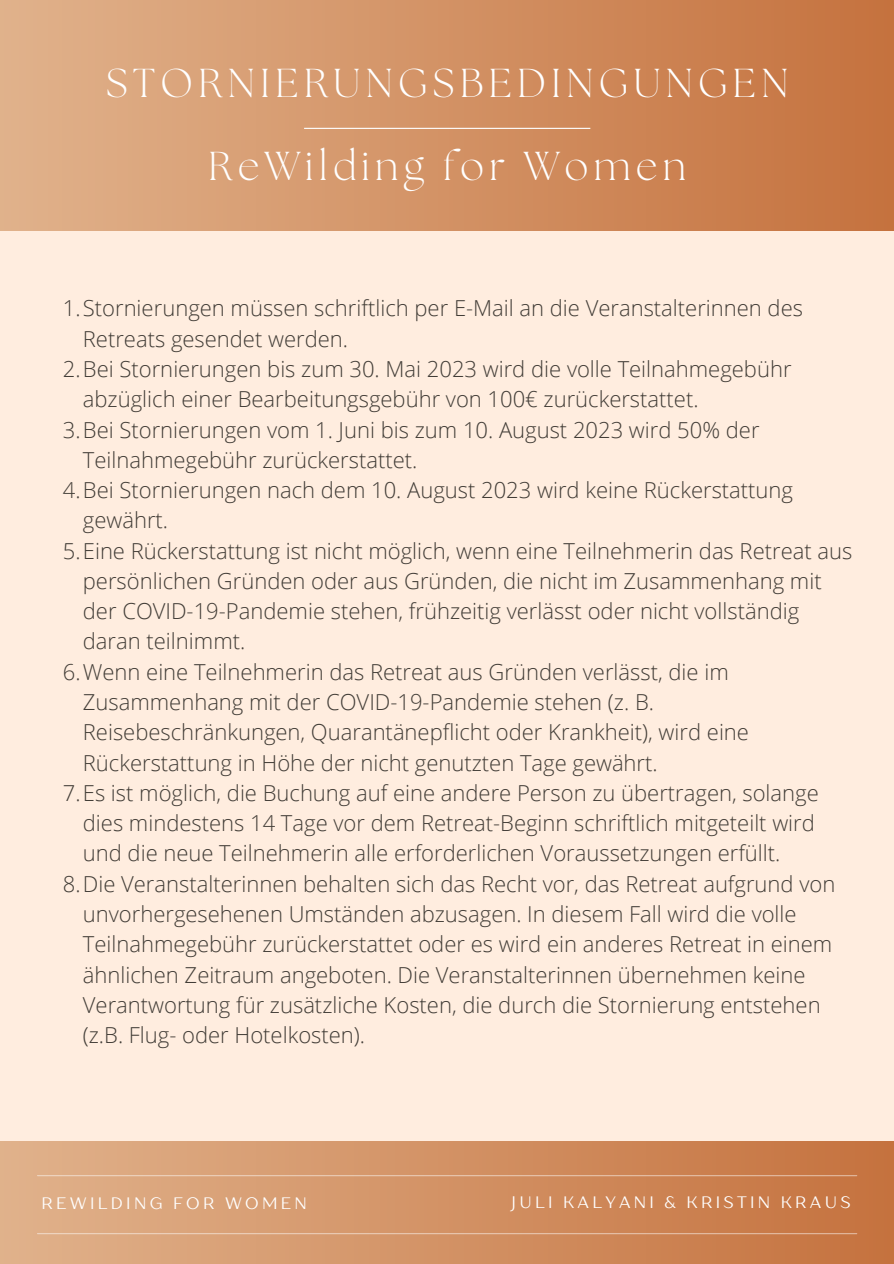
<style>
.page{position:relative;width:894px;height:1264px;background:#fff}
.page>*{position:absolute;margin:0;border:0;box-sizing:border-box;transform-origin:0 0}
.t1{font:300 40.2px "The Seasons";letter-spacing:.125em;color:#fff}
.t2{font:300 22.05px/30.3px "Open Sans";color:#423d37}
.t3{font:16.5px "TT Drugs";letter-spacing:.2em;color:#fff}
</style>
<div class="page">
<div style="left:0;top:0;width:893px;height:1263px;background:#ffeddf"></div>
<div style="left:0;top:1141px;width:893px;height:122px;background:linear-gradient(to right,#e0b28c,#c5723e)"></div>
<div style="left:0;top:0;width:893px;height:231px;background:linear-gradient(to right,#e0b28c,#c5723e)"></div>
<hr style="left:37px;top:1175px;width:819px;height:1px;background:#fff">
<hr style="left:37px;top:1232px;width:819px;height:2px;background:#fff">
<hr style="left:304px;top:128px;width:286px;height:1px;background:#fff">
<p class="t1" style="left:106px;top:65px;width:684px">STORNIERUNGSBEDINGUNGEN</p>
<p class="t1" style="left:208px;top:148px;width:479px">ReWilding for Women</p>
<p class="t2" style="left:83px;top:293px;width:721px;text-indent:-20px">1.Stornierungen müssen schriftlich per E-Mail an die Veranstalterinnen des<br>Retreats gesendet werden.</p>
<p class="t2" style="left:83px;top:353px;width:710px;text-indent:-20px">2.Bei Stornierungen bis zum 30. Mai 2023 wird die volle Teilnahmegebühr abzüglich einer Bearbeitungsgebühr von 100€ zurückerstattet.</p>
<p class="t2" style="left:83px;top:414px;width:678px;text-indent:-20px">3.Bei Stornierungen vom 1. Juni bis zum 10. August 2023 wird 50% der<br>Teilnahmegebühr zurückerstattet.</p>
<p class="t2" style="left:83px;top:474px;width:711px;text-indent:-20px">4.Bei Stornierungen nach dem 10. August 2023 wird keine Rückerstattung gewährt.</p>
<p class="t2" style="left:83px;top:535px;width:770px;text-indent:-20px">5.Eine Rückerstattung ist nicht möglich, wenn eine Teilnehmerin das Retreat aus persönlichen Gründen oder aus Gründen, die nicht im Zusammenhang mit der COVID-19-Pandemie stehen, frühzeitig verlässt oder nicht vollständig daran teilnimmt.</p>
<p class="t2" style="left:83px;top:656px;width:667px;text-indent:-20px">6.Wenn eine Teilnehmerin das Retreat aus Gründen verlässt, die im Zusammenhang mit der COVID-19-Pandemie stehen (z. B.<br>Reisebeschränkungen, Quarantänepflicht oder Krankheit), wird eine Rückerstattung in Höhe der nicht genutzten Tage gewährt.</p>
<p class="t2" style="left:83px;top:777px;width:737px;text-indent:-20px">7.Es ist möglich, die Buchung auf eine andere Person zu übertragen, solange dies mindestens 14 Tage vor dem Retreat-Beginn schriftlich mitgeteilt wird und die neue Teilnehmerin alle erforderlichen Voraussetzungen erfüllt.</p>
<p class="t2" style="left:83px;top:868px;width:753px;text-indent:-20px">8.Die Veranstalterinnen behalten sich das Recht vor, das Retreat aufgrund von unvorhergesehenen Umständen abzusagen. In diesem Fall wird die volle Teilnahmegebühr zurückerstattet oder es wird ein anderes Retreat in einem ähnlichen Zeitraum angeboten. Die Veranstalterinnen übernehmen keine Verantwortung für zusätzliche Kosten, die durch die Stornierung entstehen (z.B. Flug- oder Hotelkosten).</p>
<p class="t3" style="left:42px;top:1192px;width:267px">REWILDING FOR WOMEN</p>
<p class="t3" style="left:511px;top:1191px;width:341px">JULI KALYANI &amp; KRISTIN KRAUS</p>
</div>
